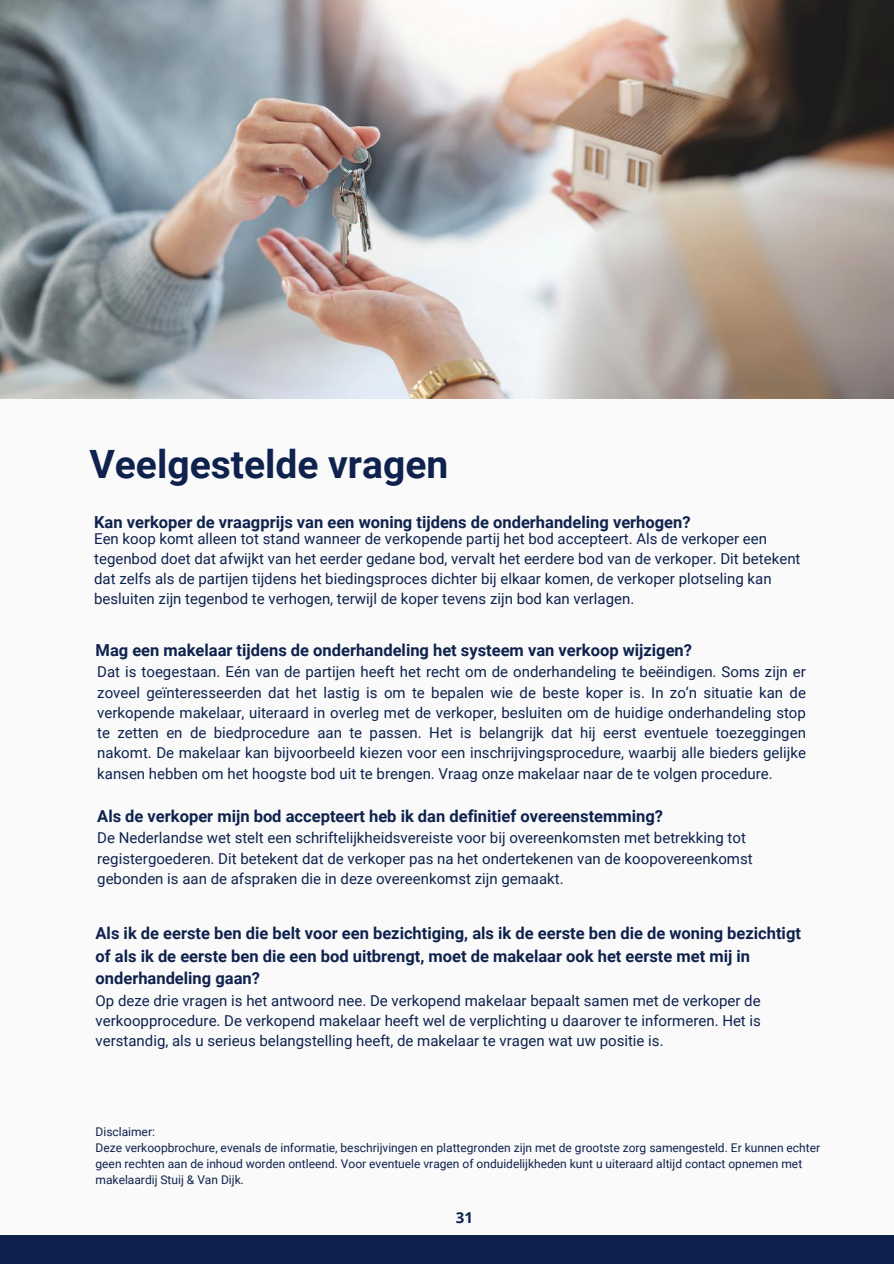
<style>
.page{position:relative;width:894px;height:1264px;background:#fff}
.page>*{position:absolute;margin:0;border:0;box-sizing:border-box;transform-origin:0 0}
.t1{font:700 39px "Roboto";color:#0e224d}
.t2{font:700 16.5px/22.5px "Roboto";color:#0e224d}
.t3{font:15px/20.2px "Roboto";color:#0e224d}
.t4{font:700 15px "Open Sans";color:#0e224d}
.t5{font:12px/16px "Roboto";color:#0e224d}
</style>
<div class="page">
<div style="left:0;top:0;width:893px;height:1263px;background:#fafafa"></div>
<img style="left:0;top:0;width:892px;height:398px">
<div style="left:0;top:1235px;width:893px;height:28px;background:#0e224d"></div>
<h1 class="t1" style="left:89px;top:441px;width:360px">Veelgestelde vragen</h1>
<p class="t2" style="left:94px;top:510px;width:598px">Kan verkoper de vraagprijs van een woning tijdens de onderhandeling verhogen?</p>
<p class="t3" style="left:94px;top:528px;width:707px">Een koop komt alleen tot stand wanneer de verkopende partij het bod accepteert. Als de verkoper een tegenbod doet dat afwijkt van het eerder gedane bod, vervalt het eerdere bod van de verkoper. Dit betekent dat zelfs als de partijen tijdens het biedingsproces dichter bij elkaar komen, de verkoper plotseling kan besluiten zijn tegenbod te verhogen, terwijl de koper tevens zijn bod kan verlagen.</p>
<p class="t2" style="left:95px;top:639px;width:598px">Mag een makelaar tijdens de onderhandeling het systeem van verkoop wijzigen?</p>
<p class="t3" style="left:97px;top:662px;width:710px;text-align:justify">Dat is toegestaan. Eén van de partijen heeft het recht om de onderhandeling te beëindigen. Soms zijn er zoveel geïnteresseerden dat het lastig is om te bepalen wie de beste koper is. In zo’n situatie kan de verkopende makelaar, uiteraard in overleg met de verkoper, besluiten om de huidige onderhandeling stop te zetten en de biedprocedure aan te passen. Het is belangrijk dat hij eerst eventuele toezeggingen nakomt. De makelaar kan bijvoorbeeld kiezen voor een inschrijvingsprocedure, waarbij alle bieders gelijke kansen hebben om het hoogste bod uit te brengen. Vraag onze makelaar naar de te volgen procedure.</p>
<p class="t2" style="left:97px;top:804px;width:567px">Als de verkoper mijn bod accepteert heb ik dan definitief overeenstemming?</p>
<p class="t3" style="left:97px;top:828px;width:656px">De Nederlandse wet stelt een schriftelijkheidsvereiste voor bij overeenkomsten met betrekking tot registergoederen. Dit betekent dat de verkoper pas na het ondertekenen van de koopovereenkomst gebonden is aan de afspraken die in deze overeenkomst zijn gemaakt.</p>
<p class="t2" style="left:95px;top:922px;width:706px">Als ik de eerste ben die belt voor een bezichtiging, als ik de eerste ben die de woning bezichtigt of als ik de eerste ben die een bod uitbrengt, moet de makelaar ook het eerste met mij in onderhandeling gaan?</p>
<p class="t3" style="left:95px;top:990px;width:666px;text-align:justify">Op deze drie vragen is het antwoord nee. De verkopend makelaar bepaalt samen met de verkoper de verkoopprocedure. De verkopend makelaar heeft wel de verplichting u daarover te informeren. Het is verstandig, als u serieus belangstelling heeft, de makelaar te vragen wat uw positie is.</p>
<p class="t5" style="left:95px;top:1123px;width:725px">Disclaimer:<br>Deze verkoopbrochure, evenals de informatie, beschrijvingen en plattegronden zijn met de grootste zorg samengesteld. Er kunnen echter geen rechten aan de inhoud worden ontleend. Voor eventuele vragen of onduidelijkheden kunt u uiteraard altijd contact opnemen met makelaardij Stuij &amp; Van Dijk.</p>
<p class="t4" style="left:456px;top:1206px;width:19px">31</p>
</div>
